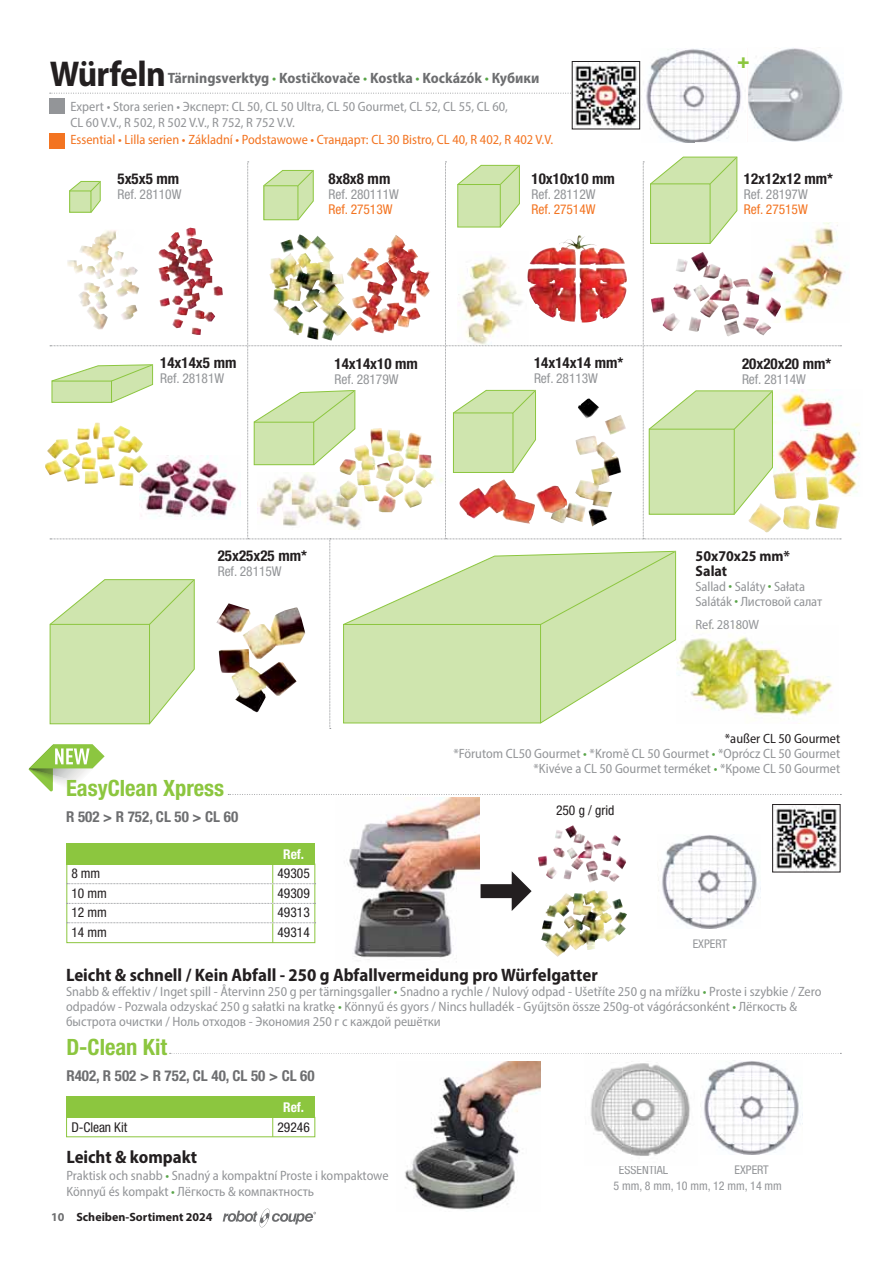
<style>
.page{position:relative;width:893px;height:1263px;background:#fff}
.page>*{position:absolute;margin:0;border:0;box-sizing:border-box;transform-origin:0 0}
.t1{font:700 semi-condensed 36px "Myriad Pro";letter-spacing:-.02em;color:#231f20}
.t2{font:700 condensed 22.5px "Helvetica Neue LT Com";color:#8cc63f}
.t3{font:700 condensed 21px "Helvetica Neue LT Com";color:#8cc63f}
.t4{font:700 semi-condensed 18px "Myriad Pro";color:#231f20}
.t5{font:700 condensed 15px "Helvetica Neue LT Com";color:#231f20}
.t6{font:700 semi-condensed 15px "Myriad Pro";color:#6d6e70}
.t7{font:700 condensed 15px "Helvetica Neue LT Com";color:#6d6e70}
.t8{font:700 semi-condensed 15px/15px "Myriad Pro";color:#231f20}
.t9{font:semi-condensed 13.5px/15px "Myriad Pro";color:#939598}
.t10{font:condensed 13.5px "Helvetica Neue LT Com";letter-spacing:-.005em;color:#939598}
.t11{font:semi-condensed 13.5px "Myriad Pro";color:#f37421}
.t12{font:condensed 13.5px/19.5px "Helvetica Neue LT Com";color:#231f20}
.t13{font:condensed 13.5px "Helvetica Neue LT Com";letter-spacing:-.005em;color:#f37421}
.t14{font:700 condensed 13.5px "Helvetica Neue LT Com";color:#fff}
.t15{font:condensed 12px "Helvetica Neue LT Com";color:#939598}
.t16{font:700 12px "Myriad Pro";color:#231f20}
.s1{font-weight:400;color:#58a448}
.s2{color:#58a448}
.s3{color:#231f20}
.s4{color:#6d6e70}
</style>
<div class="page">
<svg style="left:223px;top:1208px;width:93px;height:19px"></svg>
<svg style="left:50px;top:93px;width:522px;height:1px"></svg>
<div style="left:50px;top:98px;width:15px;height:16px;background:#939598"></div>
<div style="left:50px;top:133px;width:15px;height:15px;background:#f37421"></div>
<img style="left:700px;top:1060px;width:101px;height:95px">
<img style="left:538px;top:825px;width:88px;height:57px">
<img style="left:541px;top:890px;width:86px;height:67px">
<img style="left:658px;top:834px;width:101px;height:95px">
<svg style="left:29px;top:744px;width:76px;height:48px"></svg>
<img style="left:646px;top:49px;width:95px;height:45px">
<img style="left:646px;top:94px;width:198px;height:48px">
<img style="left:748px;top:47px;width:96px;height:48px">
<img style="left:746px;top:94px;width:2px;height:48px">
<img style="left:841px;top:420px;width:19px;height:77px">
<svg style="left:49px;top:156px;width:792px;height:573px"></svg>
<svg style="left:170px;top:1053px;width:671px;height:1px"></svg>
<div style="left:66px;top:1096px;width:249px;height:21px;background:#8cc63f"></div>
<div style="left:66px;top:1117px;width:249px;height:20px;border:1px solid #8cc63f"></div>
<svg style="left:272px;top:1117px;width:1px;height:20px"></svg>
<img style="left:347px;top:798px;width:132px;height:162px">
<img style="left:405px;top:1062px;width:135px;height:148px">
<div style="left:66px;top:843px;width:249px;height:21px;background:#8cc63f"></div>
<div style="left:67px;top:864px;width:248px;height:79px;border:1px solid #8cc63f"></div>
<hr style="left:272px;top:864px;width:1px;height:79px;background:#8cc63f">
<svg style="left:67px;top:883px;width:249px;height:1px"></svg>
<svg style="left:67px;top:903px;width:248px;height:1px"></svg>
<svg style="left:67px;top:922px;width:249px;height:1px"></svg>
<svg style="left:228px;top:794px;width:613px;height:1px"></svg>
<svg style="left:481px;top:871px;width:51px;height:40px"></svg>
<img style="left:574px;top:63px;width:64px;height:64px">
<div style="left:572px;top:61px;width:68px;height:68px;border:1px solid #231f20"></div>
<img style="left:774px;top:806px;width:64px;height:64px">
<div style="left:772px;top:804px;width:68px;height:68px;border:1px solid #231f20"></div>
<img style="left:585px;top:1053px;width:105px;height:103px">
<img style="left:628px;top:1053px;width:69px;height:1px">
<h1 class="t1" style="left:50px;top:60px;width:118px">Würfeln</h1>
<p class="t6" style="left:168px;top:72px;width:373px">Tärningsverktyg <span class="s1">•</span> Kostičkovače <span class="s1">•</span> Kostka <span class="s1">•</span> Kockázók <span class="s1">•</span> Кубики</p>
<p class="t9" style="left:70px;top:99px;width:439px;line-height:16.5px">Expert • Stora serien • Эксперт: CL 50, CL 50 Ultra, CL 50 Gourmet, CL 52, CL 55, CL 60,<br>CL 60 V.V., R 502, R 502 V.V., R 752, R 752 V.V.</p>
<p class="t11" style="left:70px;top:134px;width:484px">Essential • Lilla serien • Základní • Podstawowe • Стандарт: CL 30 Bistro, CL 40, R 402, R 402 V.V.</p>
<h3 class="t3" style="left:737px;top:49px;width:14px">+</h3>
<p class="t5" style="left:117px;top:170px;width:63px">5x5x5 mm</p>
<p class="t10" style="left:117px;top:189px;width:65px">Ref. 28110W</p>
<p class="t5" style="left:329px;top:170px;width:63px">8x8x8 mm</p>
<p class="t10" style="left:329px;top:190px;width:72px">Ref. 280111W</p>
<p class="t13" style="left:329px;top:205px;width:65px">Ref. 27513W</p>
<p class="t5" style="left:532px;top:170px;width:85px">10x10x10 mm</p>
<p class="t10" style="left:532px;top:190px;width:65px">Ref. 28112W</p>
<p class="t13" style="left:532px;top:205px;width:65px">Ref. 27514W</p>
<p class="t5" style="left:744px;top:170px;width:91px">12x12x12 mm*</p>
<p class="t10" style="left:744px;top:189px;width:65px">Ref. 28197W</p>
<p class="t13" style="left:744px;top:204px;width:65px">Ref. 27515W</p>
<p class="t5" style="left:160px;top:354px;width:78px">14x14x5 mm</p>
<p class="t10" style="left:160px;top:374px;width:65px">Ref. 28181W</p>
<p class="t5" style="left:335px;top:355px;width:85px">14x14x10 mm</p>
<p class="t10" style="left:335px;top:374px;width:65px">Ref. 28179W</p>
<p class="t5" style="left:534px;top:354px;width:91px">14x14x14 mm*</p>
<p class="t10" style="left:534px;top:374px;width:65px">Ref. 28113W</p>
<p class="t5" style="left:742px;top:355px;width:91px">20x20x20 mm*</p>
<p class="t10" style="left:742px;top:374px;width:65px">Ref. 28114W</p>
<p class="t5" style="left:218px;top:547px;width:91px">25x25x25 mm*</p>
<p class="t10" style="left:218px;top:566px;width:65px">Ref. 28115W</p>
<p class="t8" style="left:696px;top:550px;width:96px">50x70x25 mm*<br>Salat</p>
<p class="t9" style="left:696px;top:580px;width:128px">Sallad <span class="s2">•</span> Saláty <span class="s2">•</span> Sałata<br>Saláták <span class="s2">•</span> Листовой салат</p>
<p class="t9" style="left:696px;top:618px;width:65px">Ref. 28180W</p>
<h2 class="t2" style="left:66px;top:775px;width:160px">EasyClean Xpress</h2>
<p class="t7" style="left:66px;top:808px;width:174px">R 502 &gt; R 752, CL 50 &gt; CL 60</p>
<p class="t12" style="left:71px;top:865px;width:37px">8 mm<br>10 mm<br>12 mm<br>14 mm</p>
<p class="t14" style="left:283px;top:846px;width:22px">Ref.</p>
<p class="t12" style="left:277px;top:866px;width:34px;text-align:justify">49305<br>49309<br>49313<br>49314</p>
<p class="t9" style="left:453px;top:732px;width:388px;text-align:right"><span class="s3">*außer CL 50 Gourmet<br></span>*Förutom CL50 Gourmet <span class="s2">•</span> *Kromě CL 50 Gourmet <span class="s2">•</span> *Oprócz CL 50 Gourmet *Kivéve a CL 50 Gourmet terméket <span class="s2">•</span> *Кроме CL 50 Gourmet</p>
<p class="t12" style="left:556px;top:802px;width:60px">250 g / grid</p>
<p class="t15" style="left:693px;top:939px;width:36px">EXPERT</p>
<h3 class="t4" style="left:66px;top:968px;width:533px">Leicht &amp; schnell / Kein Abfall - 250 g Abfallvermeidung pro Würfelgatter</h3>
<p class="t9" style="left:66px;top:985px;width:757px">Snabb &amp; effektiv / Inget spill - Återvinn 250 g per tärningsgaller <span class="s2">•</span> Snadno a rychle / Nulový odpad - Ušetříte 250 g na mřížku <span class="s2">•</span> Proste i szybkie / Zero odpadów - Pozwala odzyskać 250 g sałatki na kratkę <span class="s2">•</span> Könnyű és gyors / Nincs hulladék - Gyűjtsön össze 250g-ot vágórácsonként <span class="s2">•</span> Лёгкость &amp; быстрота очистки / Ноль отходов - Экономия 250 г с каждой решётки</p>
<h2 class="t2" style="left:66px;top:1034px;width:102px">D-Clean Kit</h2>
<p class="t7" style="left:66px;top:1066px;width:250px">R402, R 502 &gt; R 752, CL 40, CL 50 &gt; CL 60</p>
<p class="t12" style="left:71px;top:1119px;width:57px">D-Clean Kit</p>
<p class="t14" style="left:283px;top:1100px;width:22px">Ref.</p>
<p class="t12" style="left:277px;top:1119px;width:34px">29246</p>
<h3 class="t4" style="left:66px;top:1150px;width:132px">Leicht &amp; kompakt</h3>
<p class="t9" style="left:66px;top:1168px;width:324px;line-height:16.5px">Praktisk och snabb <span class="s2">•</span> Snadný a kompaktní Proste i kompaktowe<br>Könnyű és kompakt <span class="s2">•</span> Лёгкость &amp; компактность</p>
<p class="t16" style="left:51px;top:1212px;width:163px"><span class="s4">10</span> Scheiben-Sortiment 2024</p>
<p class="t15" style="left:619px;top:1165px;width:51px">ESSENTIAL</p>
<p class="t15" style="left:735px;top:1165px;width:36px">EXPERT</p>
<p class="t15" style="left:614px;top:1182px;width:170px">5 mm, 8 mm, 10 mm, 12 mm, 14 mm</p>
</div>
